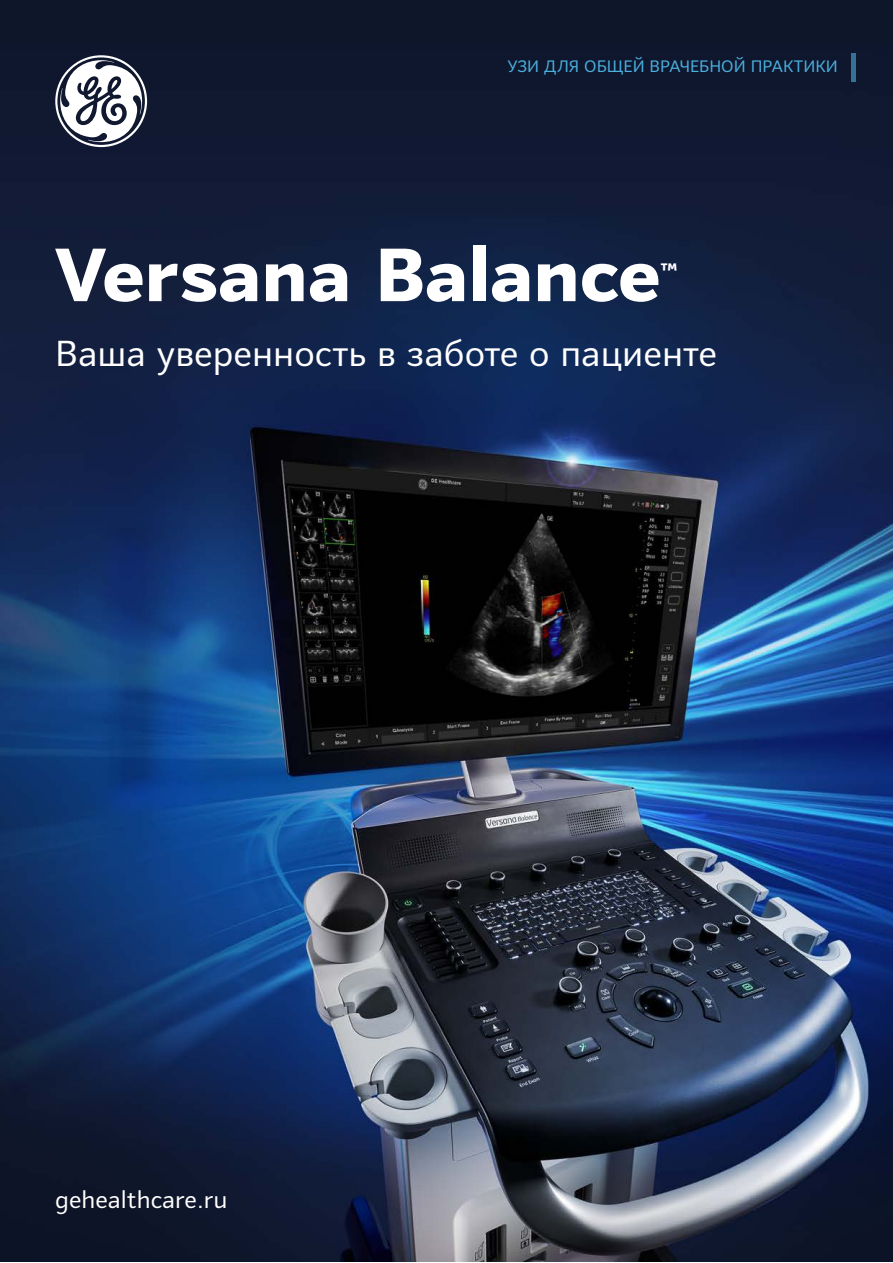
<style>
.page{position:relative;width:893px;height:1263px;background:#fff}
.page>*{position:absolute;margin:0;border:0;box-sizing:border-box;transform-origin:0 0}
.t1{font:800 75px "Mediator";color:#fff}
.t2{font:36px "Mediator";color:#fff}
.t3{font:24px "Mediator";color:#fff}
.t4{font:800 18px "Mediator";color:#fff}
.t5{font:16.5px "Mediator";color:#4bb1e0}
</style>
<div class="page">
<img style="left:0;top:0;width:893px;height:1262px">
<div style="left:851px;top:53px;width:5px;height:28px;background:#337398"></div>
<svg style="left:55px;top:55px;width:92px;height:92px"></svg>
<p class="t5" style="left:507px;top:56px;width:332px">УЗИ ДЛЯ ОБЩЕЙ ВРАЧЕБНОЙ ПРАКТИКИ</p>
<h1 class="t1" style="left:55px;top:226px;width:607px">Versana Balance</h1>
<p class="t4" style="left:661px;top:258px;width:19px">™</p>
<p class="t2" style="left:55px;top:330px;width:663px">Ваша уверенность в заботе о пациенте</p>
<p class="t3" style="left:55px;top:1184px;width:174px">gehealthcare.ru</p>
</div>
